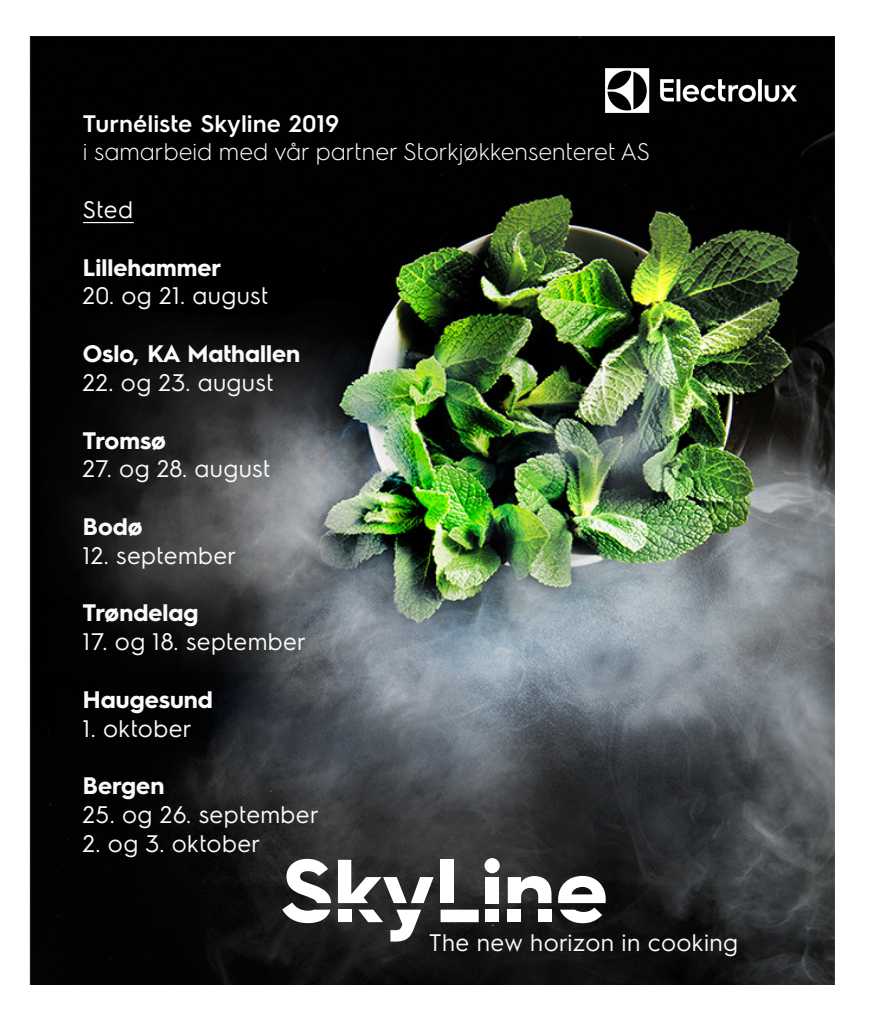
<style>
.page{position:relative;width:888px;height:1021px;background:#fff}
.page>*{position:absolute;margin:0;border:0;box-sizing:border-box;transform-origin:0 0}
.t1{font:24px "Electrolux Sans";color:#f9fcfa}
.t2{font:700 24px "Electrolux Sans";color:#f9fcfa}
.t3{font:300 24px "Electrolux Sans";color:#fffefc}
.t4{font:600 24px "Electrolux Sans";color:#fffefc}
</style>
<div class="page">
<img style="left:29px;top:36px;width:805px;height:948px">
<hr style="left:83px;top:222px;width:51px;height:1px;background:#f9fcfa">
<img style="left:605px;top:68px;width:191px;height:44px">
<div style="left:485px;top:877px;width:13px;height:26px;background:#fff"></div>
<svg style="left:507px;top:876px;width:44px;height:27px"></svg>
<div style="left:440px;top:859px;width:14px;height:44px;background:#fff"></div>
<svg style="left:282px;top:858px;width:49px;height:65px"></svg>
<div style="left:484px;top:858px;width:15px;height:15px;background:#fff;border-radius:50%"></div>
<svg style="left:338px;top:859px;width:95px;height:44px"></svg>
<div style="left:538px;top:909px;width:13px;height:13px;background:#fff"></div>
<div style="left:338px;top:909px;width:13px;height:13px;background:#fff"></div>
<svg style="left:558px;top:875px;width:47px;height:48px"></svg>
<div style="left:507px;top:909px;width:14px;height:13px;background:#fff"></div>
<svg style="left:390px;top:909px;width:31px;height:32px"></svg>
<div style="left:485px;top:909px;width:13px;height:13px;background:#fff"></div>
<svg style="left:358px;top:909px;width:25px;height:13px"></svg>
<svg style="left:440px;top:909px;width:38px;height:13px"></svg>
<p class="t4" style="left:83px;top:106px;width:258px">Turnéliste Skyline 2019</p>
<p class="t3" style="left:83px;top:136px;width:568px">i samarbeid med vår partner Storkjøkkensenteret AS</p>
<p class="t1" style="left:83px;top:193px;width:52px">Sted</p>
<p class="t2" style="left:83px;top:250px;width:140px">Lillehammer</p>
<p class="t1" style="left:83px;top:279px;width:187px">20. og 21. august</p>
<p class="t2" style="left:83px;top:337px;width:218px">Oslo, KA Mathallen</p>
<p class="t1" style="left:83px;top:365px;width:193px">22. og 23. august</p>
<p class="t2" style="left:83px;top:423px;width:85px">Tromsø</p>
<p class="t1" style="left:83px;top:452px;width:190px">27. og 28. august</p>
<p class="t2" style="left:83px;top:509px;width:61px">Bodø</p>
<p class="t1" style="left:83px;top:538px;width:155px">12. september</p>
<p class="t2" style="left:83px;top:596px;width:117px">Trøndelag</p>
<p class="t1" style="left:83px;top:625px;width:224px">17. og 18. september</p>
<p class="t2" style="left:83px;top:682px;width:131px">Haugesund</p>
<p class="t1" style="left:83px;top:711px;width:110px">1. oktober</p>
<p class="t2" style="left:83px;top:769px;width:83px">Bergen</p>
<p class="t1" style="left:83px;top:797px;width:237px">25. og 26. september</p>
<p class="t1" style="left:83px;top:826px;width:179px">2. og 3. oktober</p>
<p class="t1" style="left:429px;top:925px;width:311px">The new horizon in cooking</p>
</div>
